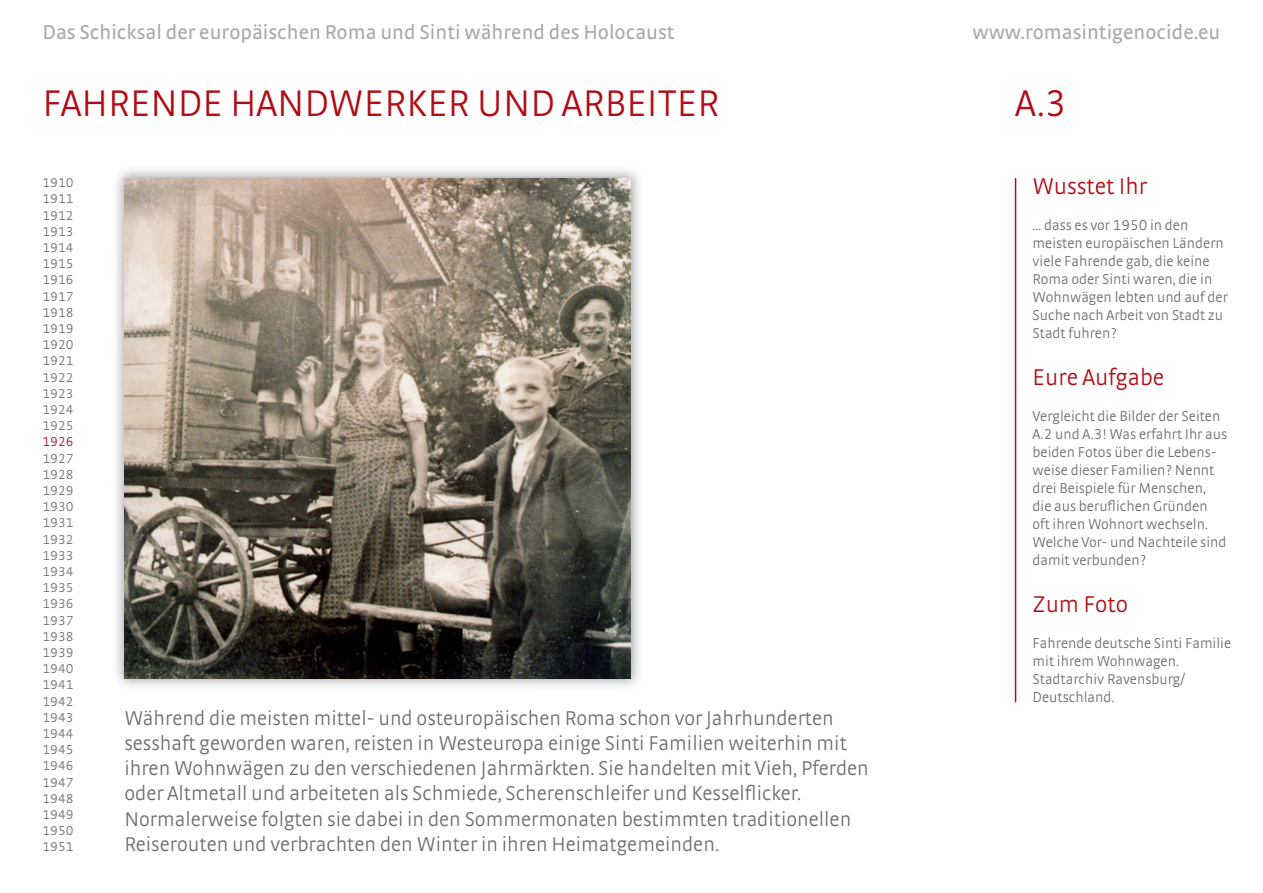
<style>
.page{position:relative;width:1263px;height:893px;background:#fff}
.page>*{position:absolute;margin:0;border:0;box-sizing:border-box;transform-origin:0 0}
.t1{font:300 39px "Strada TF";color:#b00d15}
.t2{font:300 24px "Strada TF";color:#b00d15}
.t3{font:300 21px/25.2px "Strada TF";color:#6c6d70}
.t4{font:21px "Strada TF";color:#a8a9ad}
.t5{font:300 15px/18px "Strada TF";color:#6c6d70}
.t6{font:300 13.5px/16.2px "Strada TF";color:#6c6d70;text-align:justify}
.t7{font:300 13.5px "Strada TF";color:#b00d15}
</style>
<div class="page">
<img style="left:116px;top:169px;width:524px;height:518px">
<img style="left:124px;top:178px;width:507px;height:500px">
<hr style="left:1015px;top:178px;width:1px;height:524px;background:#b00d15">
<h3 class="t4" style="left:43px;top:20px;width:634px">Das Schicksal der europäischen Roma und Sinti während des Holocaust</h3>
<h3 class="t4" style="left:972px;top:20px;width:249px">www.romasintigenocide.eu</h3>
<h1 class="t1" style="left:43px;top:81px;width:678px">FAHRENDE HANDWERKER UND ARBEITER</h1>
<h1 class="t1" style="left:1015px;top:81px;width:53px">A.3</h1>
<p class="t6" style="left:43px;top:175px;width:33px">1910<br>1911<br>1912<br>1913<br>1914<br>1915<br>1916<br>1917<br>1918<br>1919<br>1920<br>1921<br>1922<br>1923<br>1924<br>1925</p>
<p class="t7" style="left:43px;top:434px;width:33px">1926</p>
<p class="t6" style="left:43px;top:450px;width:33px">1927<br>1928<br>1929<br>1930<br>1931<br>1932<br>1933<br>1934<br>1935<br>1936<br>1937<br>1938<br>1939<br>1940<br>1941<br>1942<br>1943<br>1944<br>1945<br>1946<br>1947<br>1948<br>1949<br>1950<br>1951</p>
<p class="t3" style="left:124px;top:705px;width:746px">Während die meisten mittel- und osteuropäischen Roma schon vor Jahrhunderten sesshaft geworden waren, reisten in Westeuropa einige Sinti Familien weiterhin mit ihren Wohnwägen zu den verschiedenen Jahrmärkten. Sie handelten mit Vieh, Pferden oder Altmetall und arbeiteten als Schmiede, Scherenschleifer und Kesselflicker.<br>Normalerweise folgten sie dabei in den Sommermonaten bestimmten traditionellen Reiserouten und verbrachten den Winter in ihren Heimatgemeinden.</p>
<h2 class="t2" style="left:1032px;top:173px;width:116px">Wusstet Ihr</h2>
<p class="t5" style="left:1032px;top:216px;width:197px">... dass es vor 1950 in den meisten europäischen Ländern viele Fahrende gab, die keine<br>Roma oder Sinti waren, die in<br>Wohnwägen lebten und auf der<br>Suche nach Arbeit von Stadt zu<br>Stadt fuhren?</p>
<h2 class="t2" style="left:1032px;top:363px;width:133px">Eure Aufgabe</h2>
<p class="t5" style="left:1032px;top:407px;width:196px">Vergleicht die Bilder der Seiten<br>A.2 und A.3! Was erfahrt Ihr aus beiden Fotos über die Lebens&shy;weise dieser Familien? Nennt drei Beispiele für Menschen, die aus beruflichen Gründen oft ihren Wohnort wechseln.<br>Welche Vor- und Nachteile sind damit verbunden?</p>
<h2 class="t2" style="left:1032px;top:590px;width:97px">Zum Foto</h2>
<p class="t5" style="left:1032px;top:633px;width:200px">Fahrende deutsche Sinti Familie mit ihrem Wohnwagen.<br>Stadtarchiv Ravensburg/<br>Deutschland.</p>
</div>
